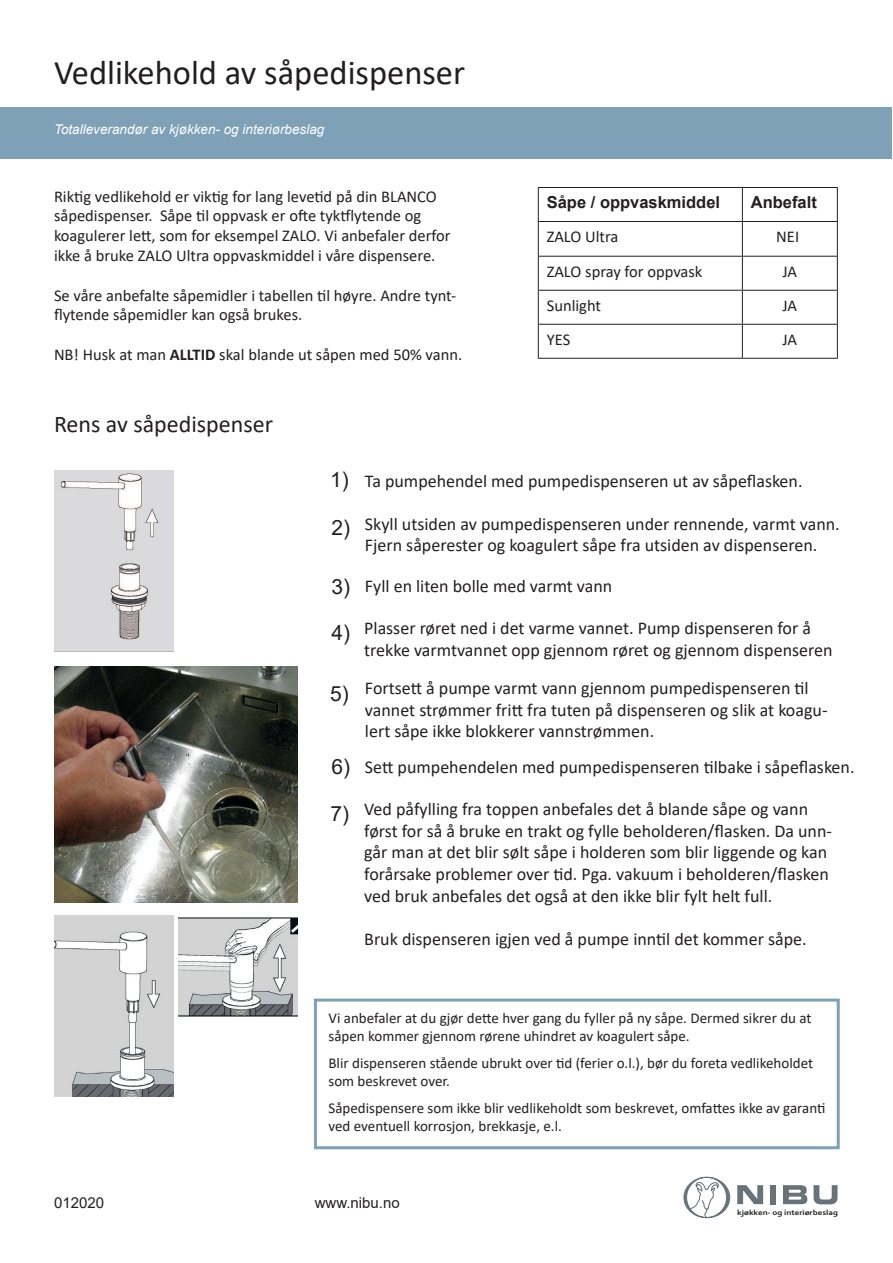
<style>
.page{position:relative;width:893px;height:1263px;background:#fff}
.page>*{position:absolute;margin:0;border:0;box-sizing:border-box;transform-origin:0 0}
.t1{font:34.5px "Calibri";color:#231f20}
.t2{font:24px "Calibri";color:#231f20}
.t3{font:21px "Arial";color:#231f20}
.t4{font:18px/21.6px "Calibri";color:#231f20}
.t5{font:16.5px/19.8px "Calibri";color:#231f20}
.t6{font:700 16.5px "Arial";color:#231f20}
.t7{font:15px/18px "Calibri";color:#231f20}
.t8{font:15px "Arial";color:#231f20}
.t9{font:italic 13.5px "Arial";color:#fff}
.t10{font:700 7.5px "Corbel";color:#231f20;scale:1.19 1}
.s1{font-weight:700}
</style>
<div class="page">
<div style="left:1px;top:107px;width:891px;height:52px;background:#7ea1b7"></div>
<hr style="left:538px;top:256px;width:204px;height:1px;background:#231f20">
<hr style="left:742px;top:256px;width:96px;height:1px;background:#231f20">
<hr style="left:538px;top:290px;width:204px;height:1px;background:#231f20">
<hr style="left:742px;top:290px;width:96px;height:1px;background:#231f20">
<hr style="left:538px;top:324px;width:204px;height:1px;background:#231f20">
<hr style="left:742px;top:324px;width:96px;height:1px;background:#231f20">
<hr style="left:538px;top:222px;width:1px;height:34px;background:#231f20">
<hr style="left:742px;top:222px;width:1px;height:34px;background:#231f20">
<hr style="left:837px;top:222px;width:1px;height:34px;background:#231f20">
<hr style="left:538px;top:257px;width:1px;height:33px;background:#231f20">
<hr style="left:742px;top:257px;width:1px;height:33px;background:#231f20">
<hr style="left:837px;top:257px;width:1px;height:33px;background:#231f20">
<hr style="left:538px;top:291px;width:1px;height:33px;background:#231f20">
<hr style="left:742px;top:291px;width:1px;height:33px;background:#231f20">
<hr style="left:837px;top:291px;width:1px;height:33px;background:#231f20">
<hr style="left:538px;top:325px;width:1px;height:33px;background:#231f20">
<hr style="left:742px;top:325px;width:1px;height:33px;background:#231f20">
<hr style="left:837px;top:325px;width:1px;height:33px;background:#231f20">
<hr style="left:538px;top:358px;width:204px;height:1px;background:#231f20">
<hr style="left:742px;top:358px;width:96px;height:1px;background:#231f20">
<hr style="left:538px;top:187px;width:204px;height:1px;background:#231f20">
<hr style="left:538px;top:188px;width:1px;height:33px;background:#231f20">
<hr style="left:742px;top:187px;width:96px;height:1px;background:#231f20">
<hr style="left:742px;top:188px;width:1px;height:33px;background:#231f20">
<hr style="left:837px;top:188px;width:1px;height:33px;background:#231f20">
<hr style="left:538px;top:221px;width:204px;height:1px;background:#231f20">
<hr style="left:742px;top:221px;width:96px;height:1px;background:#231f20">
<img style="left:54px;top:471px;width:119px;height:180px">
<img style="left:54px;top:915px;width:119px;height:181px">
<img style="left:179px;top:917px;width:119px;height:99px">
<img style="left:54px;top:666px;width:244px;height:236px">
<div style="left:314px;top:998px;width:526px;height:151px;border:3px solid #7ea1b7"></div>
<svg style="left:737px;top:1185px;width:26px;height:19px"></svg>
<div style="left:770px;top:1185px;width:6px;height:19px;background:#687379"></div>
<svg style="left:783px;top:1185px;width:24px;height:19px"></svg>
<svg style="left:814px;top:1185px;width:23px;height:19px"></svg>
<svg style="left:684px;top:1177px;width:46px;height:42px"></svg>
<h1 class="t1" style="left:54px;top:49px;width:413px">Vedlikehold av såpedispenser</h1>
<p class="t9" style="left:54px;top:121px;width:272px">Totalleverandør av kjøkken- og interiørbeslag</p>
<p class="t5" style="left:54px;top:186px;width:398px">Riktig vedlikehold er viktig for lang levetid på din BLANCO såpedispenser. Såpe til oppvask er ofte tyktflytende og koagulerer lett, som for eksempel ZALO. Vi anbefaler derfor ikke å bruke ZALO Ultra oppvaskmiddel i våre dispensere.</p>
<p class="t5" style="left:54px;top:285px;width:404px">Se våre anbefalte såpemidler i tabellen til høyre. Andre tynt&shy;flytende såpemidler kan også brukes.</p>
<p class="t5" style="left:54px;top:344px;width:410px">NB! Husk at man <span class="s1">ALLTID</span> skal blande ut såpen med 50% vann.</p>
<h2 class="t2" style="left:54px;top:407px;width:221px">Rens av såpedispenser</h2>
<p class="t6" style="left:547px;top:191px;width:175px">Såpe / oppvaskmiddel</p>
<p class="t6" style="left:751px;top:191px;width:67px">Anbefalt</p>
<p class="t5" style="left:547px;top:227px;width:73px">ZALO Ultra</p>
<p class="t5" style="left:776px;top:227px;width:24px">NEI</p>
<p class="t5" style="left:547px;top:261px;width:157px">ZALO spray for oppvask</p>
<p class="t5" style="left:783px;top:261px;width:16px">JA</p>
<p class="t5" style="left:547px;top:295px;width:56px">Sunlight</p>
<p class="t5" style="left:783px;top:295px;width:16px">JA</p>
<p class="t5" style="left:547px;top:329px;width:25px">YES</p>
<p class="t5" style="left:783px;top:329px;width:16px">JA</p>
<p class="t3" style="left:330px;top:465px;width:20px">1)</p>
<p class="t3" style="left:331px;top:513px;width:20px">2)</p>
<p class="t3" style="left:331px;top:572px;width:20px">3)</p>
<p class="t3" style="left:331px;top:618px;width:20px">4)</p>
<p class="t3" style="left:330px;top:679px;width:20px">5)</p>
<p class="t3" style="left:331px;top:753px;width:20px">6)</p>
<p class="t3" style="left:331px;top:799px;width:20px">7)</p>
<p class="t4" style="left:365px;top:470px;width:439px">Ta pumpehendel med pumpedispenseren ut av såpeflasken.</p>
<p class="t4" style="left:365px;top:513px;width:476px">Skyll utsiden av pumpedispenseren under rennende, varmt vann.<br>Fjern såperester og koagulert såpe fra utsiden av dispenseren.</p>
<p class="t4" style="left:365px;top:575px;width:249px">Fyll en liten bolle med varmt vann</p>
<p class="t4" style="left:364px;top:617px;width:470px">Plasser røret ned i det varme vannet. Pump dispenseren for å trekke varmtvannet opp gjennom røret og gjennom dispenseren</p>
<p class="t4" style="left:365px;top:677px;width:464px">Fortsett å pumpe varmt vann gjennom pumpedispenseren til vannet strømmer fritt fra tuten på dispenseren og slik at koagu&shy;lert såpe ikke blokkerer vannstrømmen.</p>
<p class="t4" style="left:365px;top:755px;width:491px">Sett pumpehendelen med pumpedispenseren tilbake i såpeflasken.</p>
<p class="t4" style="left:364px;top:798px;width:469px">Ved påfylling fra toppen anbefales det å blande såpe og vann først for så å bruke en trakt og fylle beholderen/flasken. Da unn&shy;går man at det blir sølt såpe i holderen som blir liggende og kan forårsake problemer over tid. Pga. vakuum i beholderen/flasken ved bruk anbefales det også at den ikke blir fylt helt full.</p>
<p class="t4" style="left:364px;top:927px;width:444px">Bruk dispenseren igjen ved å pumpe inntil det kommer såpe.</p>
<p class="t7" style="left:328px;top:1009px;width:485px">Vi anbefaler at du gjør dette hver gang du fyller på ny såpe. Dermed sikrer du at såpen kommer gjennom rørene uhindret av koagulert såpe.</p>
<p class="t7" style="left:328px;top:1054px;width:486px">Blir dispenseren stående ubrukt over tid (ferier o.l.), bør du foreta vedlikeholdet som beskrevet over.</p>
<p class="t7" style="left:328px;top:1099px;width:498px">Såpedispensere som ikke blir vedlikeholdt som beskrevet, omfattes ikke av garanti ved eventuell korrosjon, brekkasje, e.l.</p>
<p class="t8" style="left:54px;top:1192px;width:52px">012020</p>
<p class="t8" style="left:315px;top:1192px;width:87px">www.nibu.no</p>
<p class="t10" style="left:737px;top:1207px;width:86px">kjøkken- og interiørbeslag</p>
</div>
